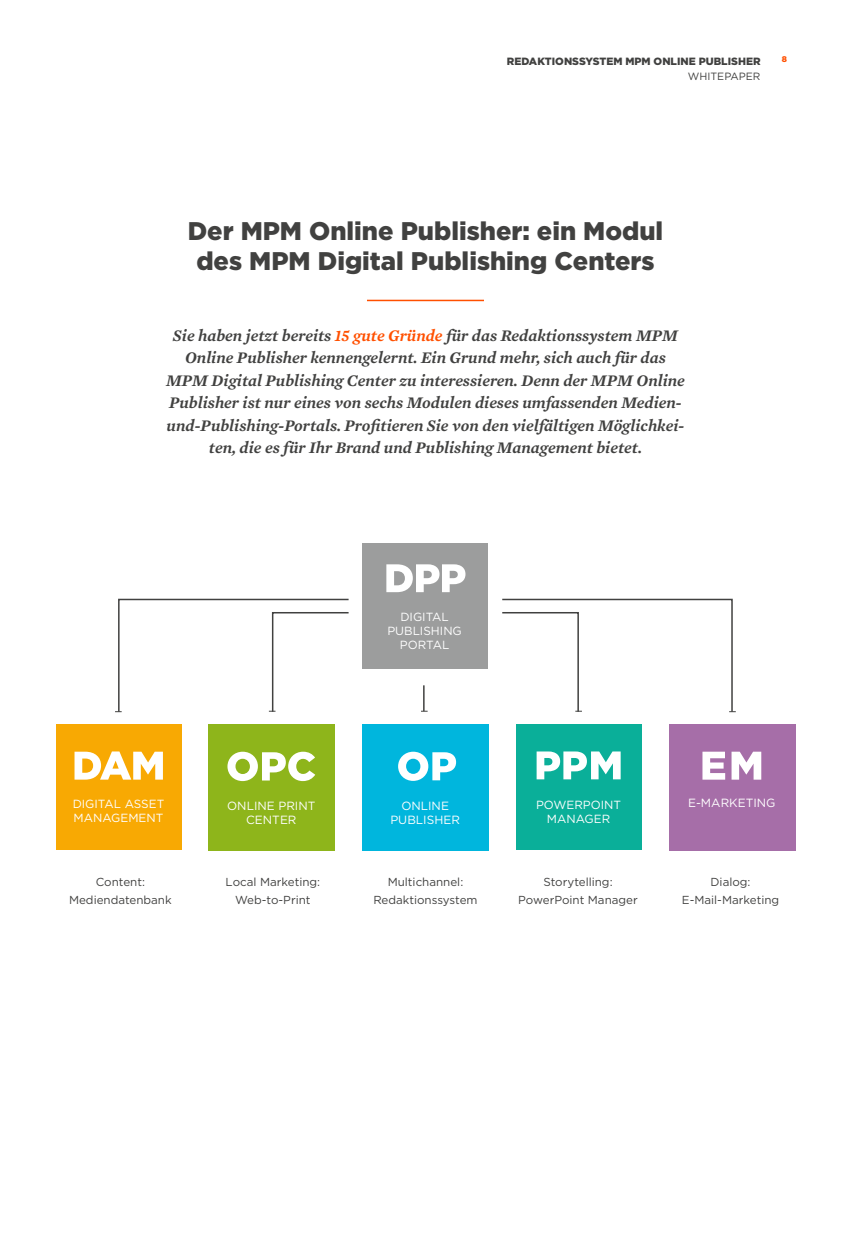
<style>
.page{position:relative;width:851px;height:1255px;background:#fff}
.page>*{position:absolute;margin:0;border:0;box-sizing:border-box;transform-origin:0 0}
.t1{font:900 25.5px/30.6px "Gotham";color:#414140;text-align:center}
.t2{font:italic 600 16.5px/22.5px "Mercury Text G1";color:#414140;text-align:center}
.t3{font:11.85px/13.8px "Gotham";color:#fff;text-align:center}
.t4{font:11.55px/18px "Gotham";color:#414140;text-align:center}
.t5{font:900 10.5px "Gotham";color:#414140}
.t6{font:10.5px "Gotham";color:#414140}
.t7{font:900 8.25px "Gotham";color:#ff5000}
.s1{color:#ff5000}
</style>
<div class="page">
<hr style="left:367px;top:300px;width:117px;height:1px;background:#ff5000">
<div style="left:362px;top:543px;width:126px;height:125px;background:#9c9d9d"></div>
<svg style="left:386px;top:564px;width:79px;height:28px"></svg>
<svg style="left:421px;top:685px;width:6px;height:26px"></svg>
<svg style="left:502px;top:598px;width:233px;height:115px"></svg>
<svg style="left:115px;top:598px;width:234px;height:115px"></svg>
<div style="left:516px;top:724px;width:125px;height:126px;background:#0aaf99"></div>
<svg style="left:536px;top:751px;width:84px;height:28px"></svg>
<div style="left:208px;top:724px;width:126px;height:127px;background:#8eb51b"></div>
<svg style="left:227px;top:751px;width:88px;height:30px"></svg>
<div style="left:668px;top:724px;width:127px;height:126px;background:#a66ea8"></div>
<svg style="left:702px;top:751px;width:59px;height:28px"></svg>
<div style="left:362px;top:724px;width:127px;height:127px;background:#00b6dd"></div>
<svg style="left:398px;top:751px;width:58px;height:29px"></svg>
<div style="left:56px;top:724px;width:125px;height:126px;background:#f8a903"></div>
<svg style="left:74px;top:751px;width:89px;height:28px"></svg>
<p class="t5" style="left:507px;top:54px;width:255px">REDAKTIONSSYSTEM MPM ONLINE PUBLISHER</p>
<p class="t7" style="left:781px;top:53px;width:7px">8</p>
<p class="t6" style="left:687px;top:69px;width:74px">WHITEPAPER</p>
<h1 class="t1" style="left:188px;top:215px;width:477px">Der MPM Online Publisher: ein Modul des MPM Digital Publishing Centers</h1>
<p class="t2" style="left:166px;top:323px;width:520px">Sie haben jetzt bereits <span class="s1">15 gute Gründe</span> für das Redaktionssystem MPM Online Publisher kennengelernt. Ein Grund mehr, sich auch für das MPM Digital Publishing Center zu interessieren. Denn der MPM Online Publisher ist nur eines von sechs Modulen dieses umfassenden Medien&shy;und-Publishing-Portals. Profitieren Sie von den vielfältigen Möglichkei&shy;ten, die es für Ihr Brand und Publishing Management bietet.</p>
<p class="t3" style="left:73px;top:796px;width:93px;text-align:left">DIGITAL ASSET<br>MANAGEMENT</p>
<p class="t3" style="left:387px;top:609px;width:76px">DIGITAL<br>PUBLISHING<br>PORTAL</p>
<p class="t3" style="left:227px;top:798px;width:90px">ONLINE PRINT<br>CENTER</p>
<p class="t3" style="left:401px;top:798px;width:49px">ONLINE</p>
<p class="t3" style="left:688px;top:795px;width:89px">E-MARKETING</p>
<p class="t3" style="left:536px;top:797px;width:87px">POWERPOINT<br>MANAGER</p>
<p class="t3" style="left:390px;top:812px;width:71px">PUBLISHER</p>
<p class="t4" style="left:69px;top:872px;width:104px">Content:<br>Mediendatenbank</p>
<p class="t4" style="left:226px;top:872px;width:96px">Local Marketing:<br>Web-to-Print</p>
<p class="t4" style="left:373px;top:872px;width:106px">Multichannel:<br>Redaktionssystem</p>
<p class="t4" style="left:518px;top:872px;width:121px">Storytelling:<br>PowerPoint Manager</p>
<p class="t4" style="left:681px;top:872px;width:99px">Dialog:<br>E-Mail-Marketing</p>
</div>
